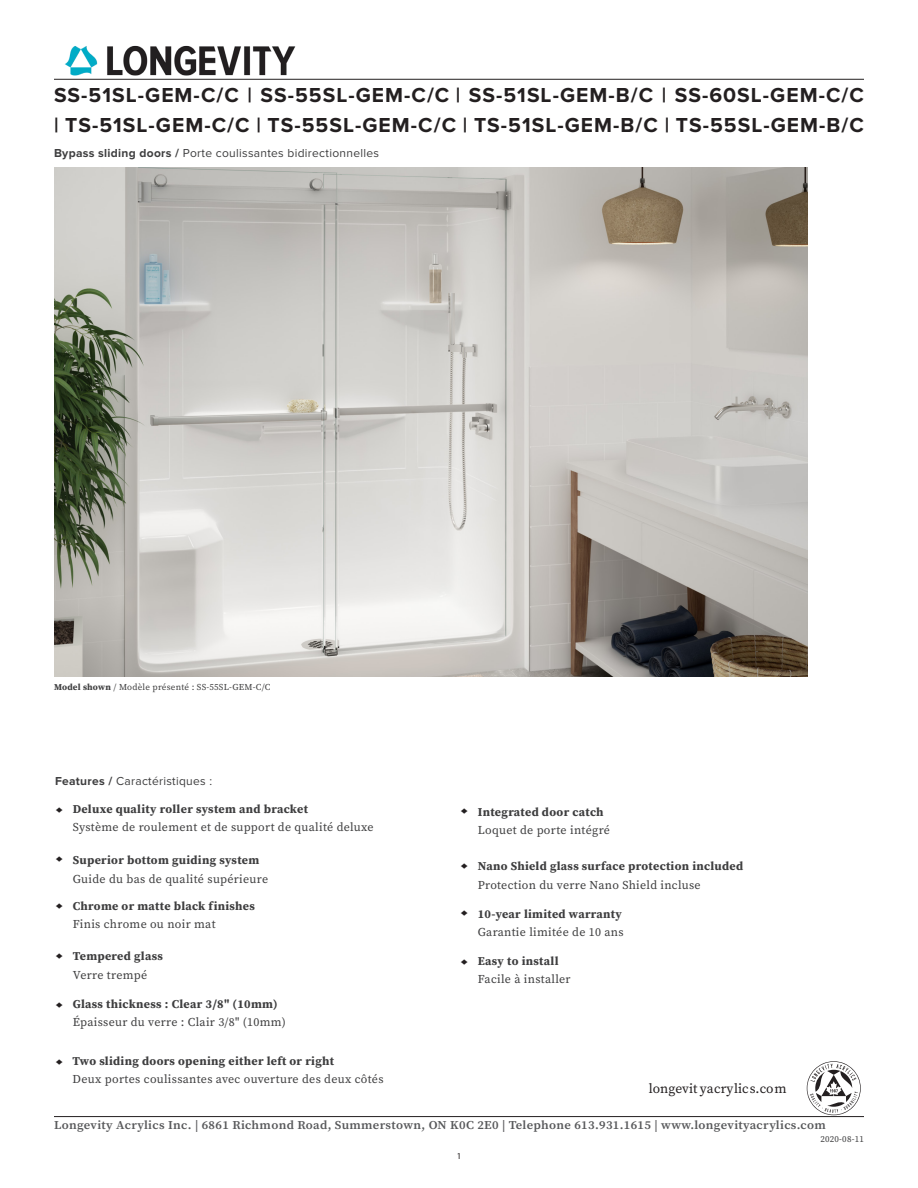
<style>
.page{position:relative;width:918px;height:1188px;background:#fff}
.page>*{position:absolute;margin:0;border:0;box-sizing:border-box;transform-origin:0 0}
.Longevity_Font{font:700 21px/30px "Proxima Nova";letter-spacing:.05em;color:#231f20}
.t1{font:13.5px "Source Serif Pro";color:#231f20}
.Features__Fr{font:12px "Source Serif Pro";letter-spacing:.025em;color:#3e3e3f}
.Features__An{font:700 12px "Source Serif Pro";letter-spacing:.025em;color:#3e3e3f}
.t2{font:600 12px "Source Serif Pro";letter-spacing:.025em;color:#57585a;scale:1.05 1}
.Features__An-2{font:12px "Proxima Nova";letter-spacing:.025em;color:#3e3e3f}
.t3{font:10.8px "Arial";color:#231f20;scale:1.11 1}
.Features__Fr-2{font:9px "Source Serif Pro";letter-spacing:.025em;color:#3e3e3f}
.t4{font:9px "Myriad Pro";color:#231f20}
.s1{font-weight:700}
</style>
<div class="page">
<img style="left:54px;top:45px;width:253px;height:34px">
<hr style="left:54px;top:1116px;width:810px;height:1px;background:#231f20">
<hr style="left:54px;top:79px;width:810px;height:1px;background:#231f20">
<svg style="left:807px;top:1061px;width:54px;height:54px"></svg>
<img style="left:54px;top:168px;width:754px;height:508px">
<p class="Longevity_Font" style="left:54px;top:80px;width:812px">SS-51SL-GEM-C/C | SS-55SL-GEM-C/C | SS-51SL-GEM-B/C | SS-60SL-GEM-C/C | TS-51SL-GEM-C/C | TS-55SL-GEM-C/C | TS-51SL-GEM-B/C | TS-55SL-GEM-B/C</p>
<p class="Features__An-2" style="left:54px;top:146px;width:327px"><span class="s1">Bypass sliding doors /</span> Porte coulissantes bidirectionnelles</p>
<p class="Features__Fr-2" style="left:54px;top:681px;width:218px"><span class="s1">Model shown</span> / Modèle présenté : SS-55SL-GEM-C/C</p>
<p class="Features__An-2" style="left:55px;top:774px;width:159px"><span class="s1">Features /</span> Caractéristiques :</p>
<p class="t3" style="left:67px;top:807px;width:7px;rotate:90deg">♦</p>
<p class="Features__An" style="left:73px;top:800px;width:237px">Deluxe quality roller system and bracket</p>
<p class="Features__Fr" style="left:73px;top:819px;width:302px">Système de roulement et de support de qualité deluxe</p>
<p class="t3" style="left:67px;top:856px;width:7px;rotate:90deg">♦</p>
<p class="Features__An" style="left:73px;top:852px;width:188px">Superior bottom guiding system</p>
<p class="Features__Fr" style="left:73px;top:871px;width:197px">Guide du bas de qualité supérieure</p>
<p class="t3" style="left:67px;top:903px;width:7px;rotate:90deg">♦</p>
<p class="Features__An" style="left:73px;top:897px;width:184px">Chrome or matte black finishes</p>
<p class="Features__Fr" style="left:73px;top:916px;width:144px">Finis chrome ou noir mat</p>
<p class="t3" style="left:67px;top:953px;width:7px;rotate:90deg">♦</p>
<p class="Features__An" style="left:73px;top:948px;width:92px">Tempered glass</p>
<p class="Features__Fr" style="left:73px;top:967px;width:76px">Verre trempé</p>
<p class="t3" style="left:67px;top:1002px;width:7px;rotate:90deg">♦</p>
<p class="Features__An" style="left:73px;top:995px;width:206px">Glass thickness : Clear 3/8" (10mm)</p>
<p class="Features__Fr" style="left:73px;top:1014px;width:215px">Épaisseur du verre : Clair 3/8" (10mm)</p>
<p class="t3" style="left:67px;top:1059px;width:7px;rotate:90deg">♦</p>
<p class="Features__An" style="left:73px;top:1052px;width:263px">Two sliding doors opening either left or right</p>
<p class="Features__Fr" style="left:73px;top:1071px;width:312px">Deux portes coulissantes avec ouverture des deux côtés</p>
<p class="t3" style="left:472px;top:808px;width:7px;rotate:90deg">♦</p>
<p class="Features__An" style="left:478px;top:803px;width:127px">Integrated door catch</p>
<p class="Features__Fr" style="left:478px;top:822px;width:134px">Loquet de porte intégré</p>
<p class="t3" style="left:472px;top:863px;width:7px;rotate:90deg">♦</p>
<p class="Features__An" style="left:478px;top:858px;width:267px">Nano Shield glass surface protection included</p>
<p class="Features__Fr" style="left:478px;top:877px;width:224px">Protection du verre Nano Shield incluse</p>
<p class="t3" style="left:472px;top:910px;width:7px;rotate:90deg">♦</p>
<p class="Features__An" style="left:478px;top:905px;width:146px">10-year limited warranty</p>
<p class="Features__Fr" style="left:478px;top:924px;width:147px">Garantie limitée de 10 ans</p>
<p class="t3" style="left:472px;top:959px;width:7px;rotate:90deg">♦</p>
<p class="Features__An" style="left:478px;top:952px;width:82px">Easy to install</p>
<p class="Features__Fr" style="left:478px;top:971px;width:94px">Facile à installer</p>
<p class="t1" style="left:649px;top:1080px;width:139px">longevit yacrylics.com</p>
<p class="t2" style="left:54px;top:1117px;width:737px">Longevity Acrylics Inc. | 6861 Richmond Road, Summerstown, ON K0C 2E0 | Telephone 613.931.1615 | www.longevityacrylics.com</p>
<p class="t4" style="left:457px;top:1151px;width:6px">1</p>
<p class="Features__Fr-2" style="left:820px;top:1133px;width:45px">2020-08-11</p>
</div>
